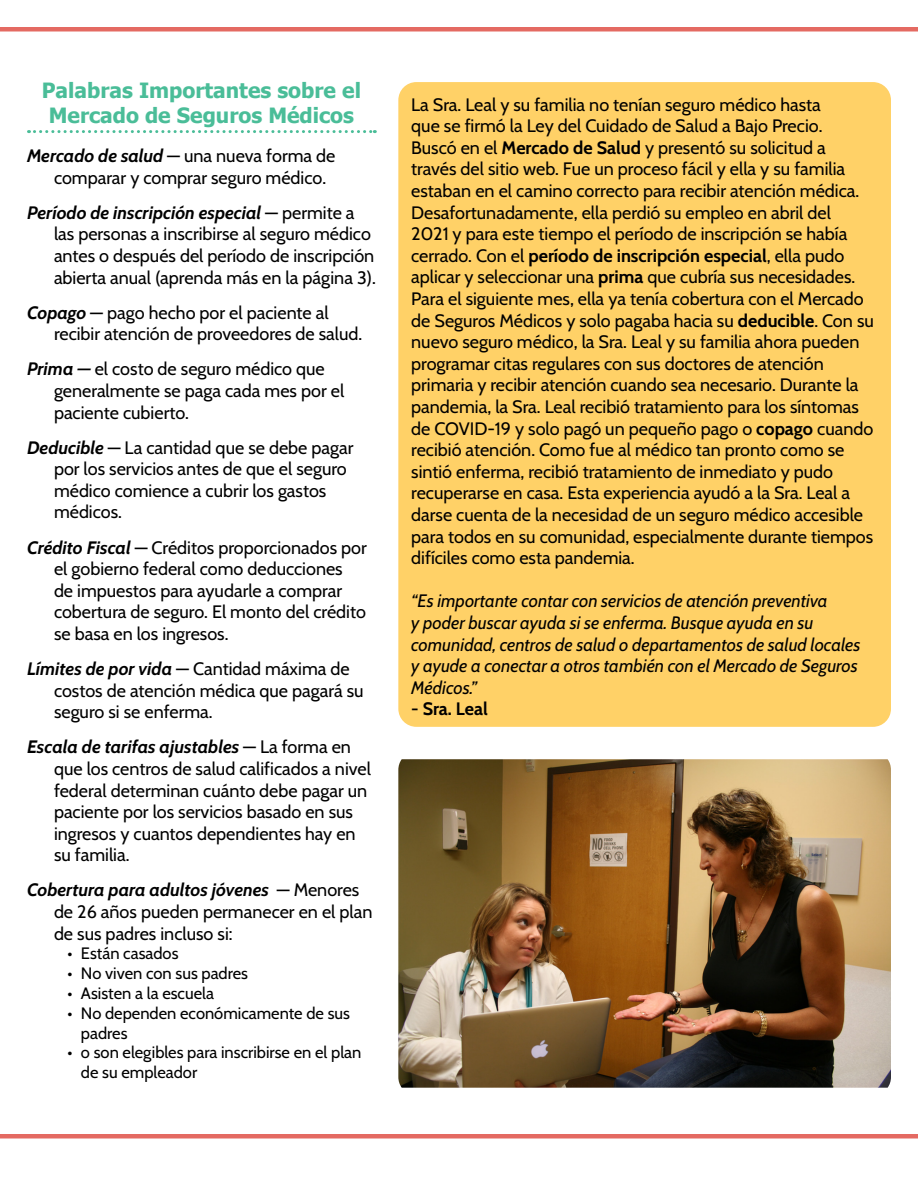
<style>
.page{position:relative;width:918px;height:1188px;background:#fff}
.page>*{position:absolute;margin:0;border:0;box-sizing:border-box;transform-origin:0 0}
.t1{font:700 21px/25.2px "Tahoma";color:#4abd98;text-align:center}
.t2{font:18px/21.6px "Cabin";color:#000}
.t3{font:italic 18px/21.6px "Cabin";color:#000}
.t4{font:700 18px "Cabin";letter-spacing:-.005em;color:#000}
.t5{font:16.5px/19.8px "Cabin";color:#000}
.s1{font-weight:700;font-style:italic}
.s2{font-weight:700}
</style>
<div class="page">
<div style="left:0;top:27px;width:918px;height:5px;background:#e46a62"></div>
<hr style="left:0;top:1134px;width:918px;height:4px;background:#e46a62">
<div style="left:398px;top:82px;width:493px;height:645px;background:#ffd167;border-radius:18px"></div>
<svg style="left:28px;top:130px;width:347px;height:3px"></svg>
<img style="left:398px;top:759px;width:493px;height:329px">
<p class="t1" style="left:42px;top:79px;width:321px">Palabras Importantes sobre el<br>Mercado de Seguros Médicos</p>
<p class="t2" style="left:54px;top:144px;width:283px;text-indent:-27px"><span class="s1">Mercado de salud</span> — una nueva forma de comparar y comprar seguro médico.</p>
<p class="t2" style="left:54px;top:200px;width:323px;text-indent:-27px"><span class="s1">Período de inscripción especial</span> — permite a las personas a inscribirse al seguro médico antes o después del período de inscripción abierta anual (aprenda más en la página 3).</p>
<p class="t2" style="left:54px;top:300px;width:310px;text-indent:-27px"><span class="s1">Copago</span> — pago hecho por el paciente al recibir atención de proveedores de salud.</p>
<p class="t2" style="left:54px;top:357px;width:292px;text-indent:-27px"><span class="s1">Prima —</span> el costo de seguro médico que generalmente se paga cada mes por el paciente cubierto.</p>
<p class="t2" style="left:54px;top:435px;width:301px;text-indent:-27px"><span class="s1">Deducible</span> — La cantidad que se debe pagar por los servicios antes de que el seguro médico comience a cubrir los gastos médicos.</p>
<p class="t2" style="left:54px;top:535px;width:314px;text-indent:-27px"><span class="s1">Crédito Fiscal</span> — Créditos proporcionados por el gobierno federal como deducciones<br>de impuestos para ayudarle a comprar cobertura de seguro. El monto del crédito se basa en los ingresos.</p>
<p class="t2" style="left:54px;top:657px;width:311px;text-indent:-27px"><span class="s1">Límites de por vida</span> — Cantidad máxima de costos de atención médica que pagará su seguro si se enferma.</p>
<p class="t2" style="left:54px;top:735px;width:319px;text-indent:-27px"><span class="s1">Escala de tarifas ajustables</span> — La forma en que los centros de salud calificados a nivel federal determinan cuánto debe pagar un paciente por los servicios basado en sus ingresos y cuantos dependientes hay en su familia.</p>
<p class="t2" style="left:54px;top:878px;width:320px;text-indent:-27px"><span class="s1">Cobertura para adultos jóvenes</span> — Menores de 26 años pueden permanecer en el plan de sus padres incluso si:</p>
<p class="t5" style="left:68px;top:943px;width:113px">• Están casados</p>
<p class="t5" style="left:68px;top:963px;width:182px">• No viven con sus padres</p>
<p class="t5" style="left:68px;top:982px;width:148px">• Asisten a la escuela</p>
<p class="t5" style="left:81px;top:1002px;width:271px;text-indent:-13px">• No dependen económicamente de sus padres</p>
<p class="t5" style="left:81px;top:1042px;width:282px;text-indent:-13px">• o son elegibles para inscribirse en el plan de su empleador</p>
<p class="t2" style="left:411px;top:92px;width:464px">La Sra. Leal y su familia no tenían seguro médico hasta<br>que se firmó la Ley del Cuidado de Salud a Bajo Precio.<br>Buscó en el <span class="s2">Mercado de Salud</span> y presentó su solicitud a través del sitio web. Fue un proceso fácil y ella y su familia estaban en el camino correcto para recibir atención médica.<br>Desafortunadamente, ella perdió su empleo en abril del<br>2021 y para este tiempo el período de inscripción se había cerrado. Con el <span class="s2">período de inscripción especial</span>, ella pudo aplicar y seleccionar una <span class="s2">prima</span> que cubría sus necesidades.<br>Para el siguiente mes, ella ya tenía cobertura con el Mercado de Seguros Médicos y solo pagaba hacia su <span class="s2">deducible</span>. Con su nuevo seguro médico, la Sra. Leal y su familia ahora pueden programar citas regulares con sus doctores de atención primaria y recibir atención cuando sea necesario. Durante la pandemia, la Sra. Leal recibió tratamiento para los síntomas de COVID-19 y solo pagó un pequeño pago o <span class="s2">copago</span> cuando recibió atención. Como fue al médico tan pronto como se sintió enferma, recibió tratamiento de inmediato y pudo recuperarse en casa. Esta experiencia ayudó a la Sra. Leal a darse cuenta de la necesidad de un seguro médico accesible para todos en su comunidad, especialmente durante tiempos difíciles como esta pandemia.</p>
<p class="t3" style="left:411px;top:589px;width:451px">“Es importante contar con servicios de atención preventiva<br>y poder buscar ayuda si se enferma. Busque ayuda en su comunidad, centros de salud o departamentos de salud locales y ayude a conectar a otros también con el Mercado de Seguros Médicos.”</p>
<p class="t4" style="left:411px;top:695px;width:78px">- Sra. Leal</p>
</div>
